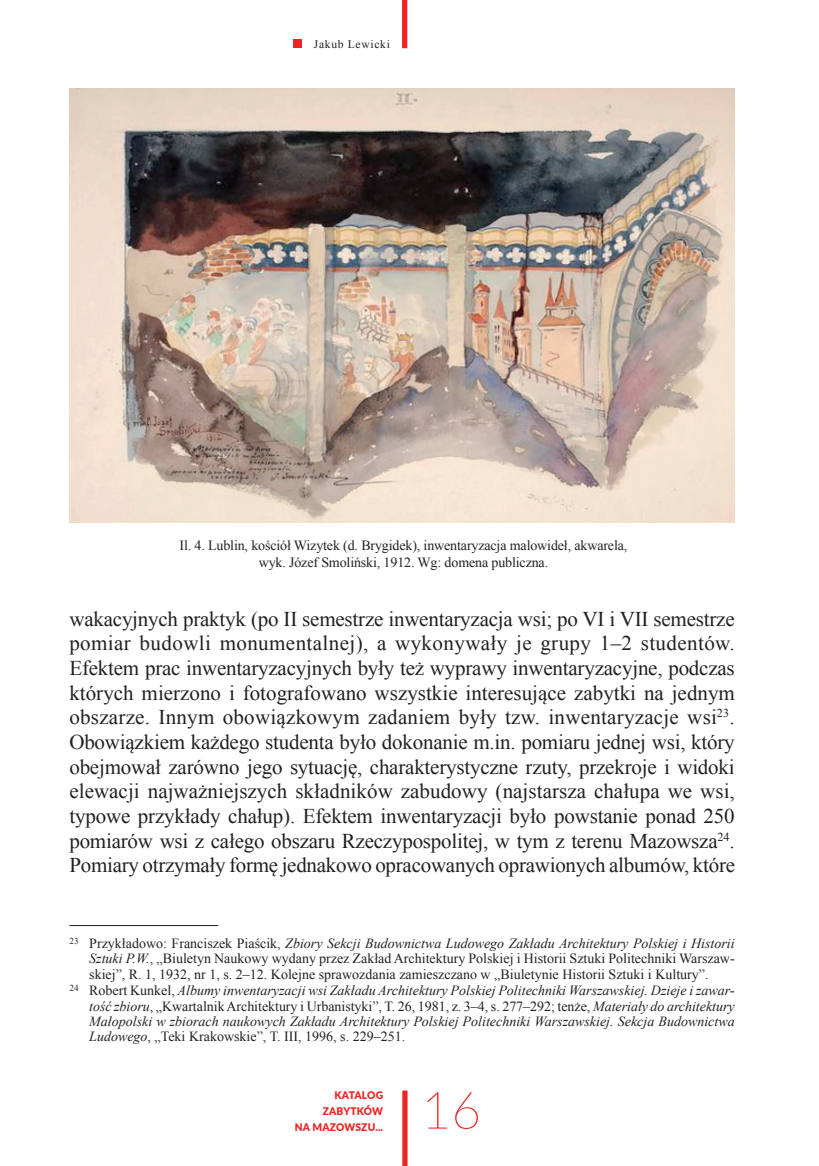
<style>
.page{position:relative;width:819px;height:1166px;background:#fff}
.page>*{position:absolute;margin:0;border:0;box-sizing:border-box;transform-origin:0 0}
.t1{font:100 51.62px "Lato";color:#ee2323}
.t2{font:21px/24.7px "Times New Roman";letter-spacing:-.01em;color:#231f20;text-align:justify}
.t3{font:14px/15.2px "Times New Roman";letter-spacing:-.01em;color:#231f20;text-align:justify}
.t4{font:italic 14px/15.2px "Times New Roman";color:#231f20;text-align:justify}
.t5{font:11.55px "Times New Roman";letter-spacing:.06em;color:#231f20}
.t6{font:900 10.5px/15.8px "Lato";letter-spacing:.02em;color:#ee2323;text-align:right}
.s1{font-style:italic}
.s2{font-style:normal}
</style>
<div class="page">
<div style="left:402px;top:1090px;width:5px;height:76px;background:#ee2323"></div>
<div style="left:402px;top:0;width:5px;height:48px;background:#ee2323"></div>
<div style="left:293px;top:40px;width:8px;height:8px;background:#ee2323"></div>
<hr style="left:69px;top:925px;width:149px;height:1px;background:#231f20">
<img style="left:69px;top:89px;width:665px;height:433px">
<p class="t5" style="left:314px;top:36px;width:77px">Jakub Lewicki</p>
<p class="t3" style="left:179px;top:536px;width:449px;line-height:17.5px;text-align:center">Il. 4. Lublin, kościół Wizytek (d. Brygidek), inwentaryzacja malowideł, akwarela, wyk. Józef Smoliński, 1912. Wg: domena publiczna.</p>
<p class="t2" style="left:69px;top:606px;width:667px">wakacyjnych praktyk (po II semestrze inwentaryzacja wsi; po VI i VII semestrze pomiar budowli monumentalnej), a wykonywały je grupy 1–2 studentów.<br>Efektem prac inwentaryzacyjnych były też wyprawy inwentaryzacyjne, podczas których mierzono i fotografowano wszystkie interesujące zabytki na jednym obszarze. Innym obowiązkowym zadaniem były tzw. inwentaryzacje wsi<sup>23</sup>.<br>Obowiązkiem każdego studenta było dokonanie m.in. pomiaru jednej wsi, który obejmował zarówno jego sytuację, charakterystyczne rzuty, przekroje i widoki elewacji najważniejszych składników zabudowy (najstarsza chałupa we wsi, typowe przykłady chałup). Efektem inwentaryzacji było powstanie ponad 250 pomiarów wsi z całego obszaru Rzeczypospolitej, w tym z terenu Mazowsza<sup>24</sup>.<br>Pomiary otrzymały formę jednakowo opracowanych oprawionych albumów, które</p>
<p class="t3" style="left:89px;top:935px;width:647px;text-indent:-20px"><sup>23</sup> Przykładowo: Franciszek Piaścik, <span class="s1">Zbiory Sekcji Budownictwa Ludowego Zakładu Architektury Polskiej i Historii Sztuki P.W.</span>, „Biuletyn Naukowy wydany przez Zakład Architektury Polskiej i Historii Sztuki Politechniki Warszaw&shy;skiej”, R. 1, 1932, nr 1, s. 2–12. Kolejne sprawozdania zamieszczano w „Biuletynie Historii Sztuki i Kultury”.</p>
<p class="t4" style="left:89px;top:983px;width:647px;text-indent:-20px"><sup>24</sup> <span class="s2">Robert Kunkel,</span> Albumy inwentaryzacji wsi Zakładu Architektury Polskiej Politechniki Warszawskiej. Dzieje i zawar&shy;tość zbioru<span class="s2">, „Kwartalnik Architektury i Urbanistyki”, T. 26, 1981, z. 3–4, s. 277–292; tenże,</span> Materiały do architektury Małopolski w zbiorach naukowych Zakładu Architektury Polskiej Politechniki Warszawskiej. Sekcja Budownictwa Ludowego<span class="s2">, „Teki Krakowskie”, T. III, 1996, s. 229–251.</span></p>
<p class="t6" style="left:294px;top:1087px;width:90px">KATALOG<br>ZABYTKÓW<br>NA MAZOWSZU...</p>
<h1 class="t1" style="left:421px;top:1075px;width:61px">16</h1>
</div>
